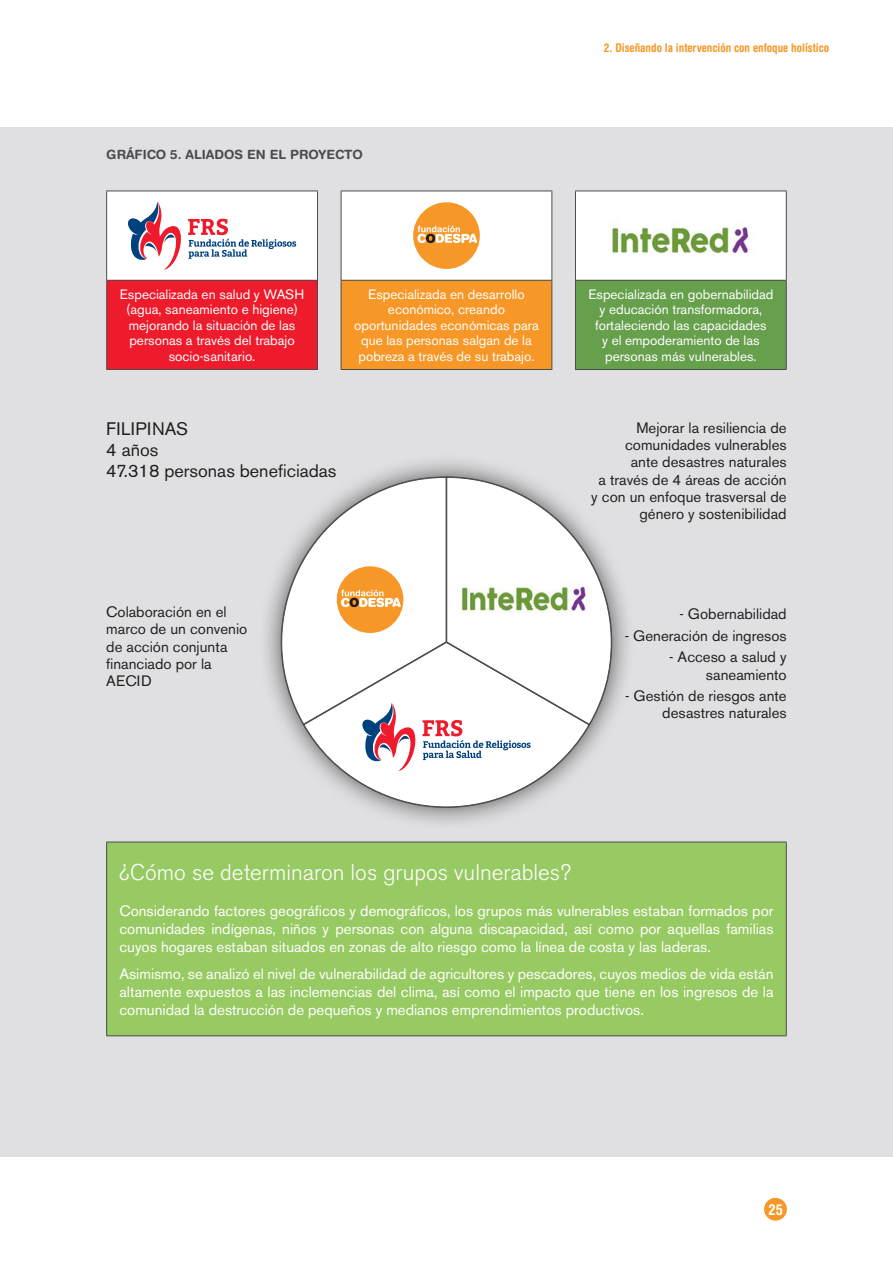
<style>
.page{position:relative;width:893px;height:1263px;background:#fff}
.page>*{position:absolute;margin:0;border:0;box-sizing:border-box;transform-origin:0 0}
.Texto_Tabla{font:300 22.5px "Akzidenz Grotesk BE";color:#fff}
.Texto_Tabla-2{font:18px "Akzidenz Grotesk BE";color:#231f20}
.Texto_Tabla-3{font:18px "Akzidenz Grotesk BE";letter-spacing:.02em;color:#231f20}
.Texto_Tabla-4{font:15px/18px "Akzidenz Grotesk BE";color:#fff;text-align:justify}
.Texto_Tabla-5{font:15px/17.2px "Akzidenz Grotesk BE";color:#231f20;text-align:right}
.t1{font:700 condensed 15px "Helvetica Rounded";color:#fff}
.Texto_Tabla-6{font:13.5px/15.6px "Akzidenz Grotesk BE";color:#fff;text-align:center}
.TITULO_TABLAS_y_GRAF{font:700 12.75px "Helvetica Rounded";color:#4b4c4d}
.t2{font:700 condensed 12px "Helvetica Rounded";color:#f79727}
</style>
<div class="page">
<div style="left:0;top:128px;width:893px;height:1029px;background:#e0e0e2"></div>
<div style="left:107px;top:191px;width:210px;height:89px;background:#fff"></div>
<div style="left:107px;top:280px;width:210px;height:89px;background:#ee1b2c"></div>
<hr style="left:106px;top:191px;width:212px;height:1px;background:#4b4c4d">
<hr style="left:106px;top:191px;width:1px;height:89px;background:#4b4c4d">
<hr style="left:317px;top:191px;width:1px;height:89px;background:#4b4c4d">
<hr style="left:106px;top:280px;width:212px;height:1px;background:#4b4c4d">
<hr style="left:106px;top:281px;width:1px;height:88px;background:#4b4c4d">
<hr style="left:317px;top:281px;width:1px;height:88px;background:#4b4c4d">
<hr style="left:106px;top:369px;width:212px;height:1px;background:#4b4c4d">
<svg style="left:128px;top:202px;width:168px;height:68px"></svg>
<div style="left:341px;top:191px;width:211px;height:89px;background:#fff"></div>
<div style="left:341px;top:280px;width:211px;height:89px;background:#f79727"></div>
<hr style="left:341px;top:191px;width:211px;height:1px;background:#4b4c4d">
<hr style="left:341px;top:191px;width:1px;height:89px;background:#4b4c4d">
<hr style="left:551px;top:191px;width:1px;height:89px;background:#4b4c4d">
<hr style="left:341px;top:280px;width:211px;height:1px;background:#4b4c4d">
<hr style="left:341px;top:281px;width:1px;height:88px;background:#4b4c4d">
<hr style="left:551px;top:281px;width:1px;height:88px;background:#4b4c4d">
<hr style="left:341px;top:369px;width:211px;height:1px;background:#4b4c4d">
<div style="left:413px;top:202px;width:67px;height:67px;background:#f79727;border-radius:50%"></div>
<svg style="left:417px;top:225px;width:60px;height:18px"></svg>
<div style="left:575px;top:191px;width:211px;height:89px;background:#fff"></div>
<div style="left:575px;top:280px;width:211px;height:89px;background:#67a04c"></div>
<hr style="left:575px;top:191px;width:212px;height:1px;background:#4b4c4d">
<hr style="left:575px;top:191px;width:1px;height:89px;background:#4b4c4d">
<hr style="left:786px;top:191px;width:1px;height:89px;background:#4b4c4d">
<hr style="left:575px;top:280px;width:212px;height:1px;background:#4b4c4d">
<hr style="left:575px;top:281px;width:1px;height:88px;background:#4b4c4d">
<hr style="left:786px;top:281px;width:1px;height:88px;background:#4b4c4d">
<hr style="left:575px;top:369px;width:212px;height:1px;background:#4b4c4d">
<img style="left:612px;top:226px;width:138px;height:28px">
<div style="left:258px;top:454px;width:377px;height:377px;background:#231f20;opacity:.75"></div>
<svg style="left:258px;top:477px;width:17px;height:248px"></svg>
<svg style="left:304px;top:813px;width:285px;height:17px"></svg>
<svg style="left:304px;top:771px;width:285px;height:42px"></svg>
<svg style="left:275px;top:477px;width:337px;height:294px;background:#ede8e6"></svg>
<img style="left:457px;top:580px;width:134px;height:39px">
<div style="left:107px;top:842px;width:679px;height:194px;background:#97ca62"></div>
<hr style="left:106px;top:842px;width:681px;height:1px;background:#4b4c4d">
<hr style="left:106px;top:842px;width:1px;height:193px;background:#4b4c4d">
<hr style="left:786px;top:842px;width:1px;height:193px;background:#4b4c4d">
<hr style="left:106px;top:1035px;width:681px;height:1px;background:#4b4c4d">
<div style="left:764px;top:1198px;width:23px;height:22px;background:#f79727;border-radius:50%"></div>
<p class="TITULO_TABLAS_y_GRAF" style="left:106px;top:146px;width:258px">GRÁFICO 5. ALIADOS EN EL PROYECTO</p>
<p class="t2" style="left:604px;top:40px;width:227px">2. Diseñando la intervención con enfoque holístico</p>
<p class="Texto_Tabla-6" style="left:120px;top:286px;width:186px">Especializada en salud y WASH (agua, saneamiento e higiene) mejorando la situación de las personas a través del trabajo socio-sanitario.</p>
<p class="Texto_Tabla-6" style="left:354px;top:286px;width:186px">Especializada en desarrollo económico, creando oportunidades económicas para que las personas salgan de la pobreza a través de su trabajo.</p>
<p class="Texto_Tabla-6" style="left:588px;top:286px;width:187px">Especializada en gobernabilidad y educación transformadora, fortaleciendo las capacidades<br>y el empoderamiento de las personas más vulnerables.</p>
<p class="Texto_Tabla-3" style="left:106px;top:418px;width:83px">FILIPINAS</p>
<p class="Texto_Tabla-2" style="left:106px;top:439px;width:54px">4 años</p>
<p class="Texto_Tabla-2" style="left:106px;top:459px;width:232px">47.318 personas beneficiadas</p>
<p class="Texto_Tabla-5" style="left:106px;top:603px;width:142px;text-align:left">Colaboración en el marco de un convenio de acción conjunta financiado por la<br>AECID</p>
<p class="Texto_Tabla-5" style="left:625px;top:419px;width:163px">Mejorar la resiliencia de comunidades vulnerables</p>
<p class="Texto_Tabla-5" style="left:631px;top:453px;width:157px">ante desastres naturales</p>
<p class="Texto_Tabla-5" style="left:591px;top:471px;width:197px">a través de 4 áreas de acción y con un enfoque trasversal de género y sostenibilidad</p>
<p class="Texto_Tabla-5" style="left:679px;top:605px;width:109px">- Gobernabilidad</p>
<p class="Texto_Tabla-5" style="left:625px;top:627px;width:163px">- Generación de ingresos</p>
<p class="Texto_Tabla-5" style="left:669px;top:648px;width:119px">- Acceso a salud y saneamiento</p>
<p class="Texto_Tabla-5" style="left:625px;top:687px;width:163px">- Gestión de riesgos ante desastres naturales</p>
<p class="Texto_Tabla" style="left:119px;top:860px;width:453px">¿Cómo se determinaron los grupos vulnerables?</p>
<p class="Texto_Tabla-4" style="left:119px;top:902px;width:656px">Considerando factores geográficos y demográficos, los grupos más vulnerables estaban formados por comunidades indígenas, niños y personas con alguna discapacidad, así como por aquellas familias cuyos hogares estaban situados en zonas de alto riesgo como la línea de costa y las laderas.</p>
<p class="Texto_Tabla-4" style="left:119px;top:964px;width:656px">Asimismo, se analizó el nivel de vulnerabilidad de agricultores y pescadores, cuyos medios de vida están altamente expuestos a las inclemencias del clima, así como el impacto que tiene en los ingresos de la comunidad la destrucción de pequeños y medianos emprendimientos productivos.</p>
<p class="t1" style="left:769px;top:1200px;width:16px">25</p>
</div>
